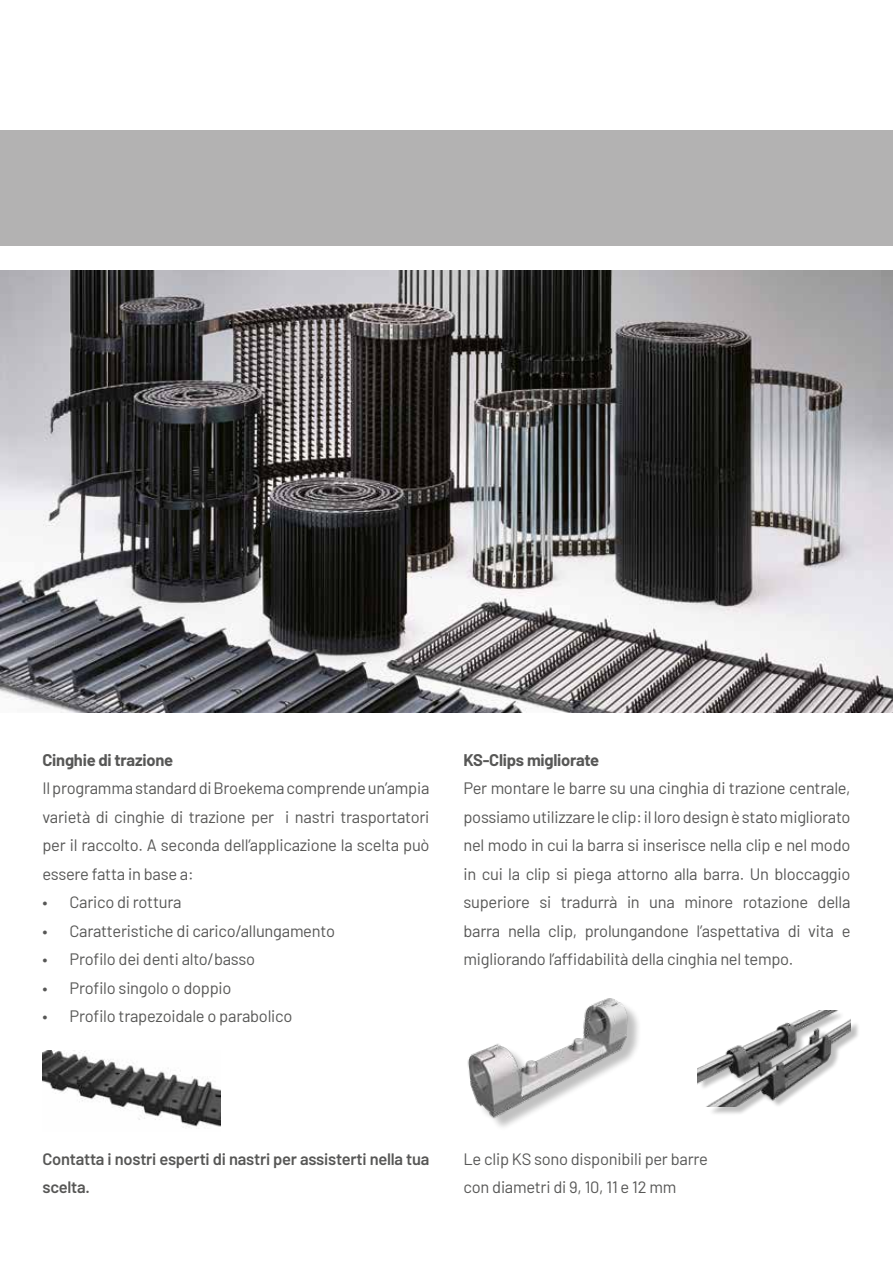
<style>
.page{position:relative;width:893px;height:1263px;background:#fff}
.page>*{position:absolute;margin:0;border:0;box-sizing:border-box;transform-origin:0 0}
.t1{font:16.5px/28.5px "Barlow";letter-spacing:-.015em;color:#575756;text-align:justify}
.t2{font:600 16.5px/28.5px "Barlow";letter-spacing:-.015em;color:#575756}
.t3{font:700 16.5px "Barlow";letter-spacing:-.015em;color:#575756}
</style>
<div class="page">
<img style="left:467px;top:998px;width:172px;height:129px">
<div style="left:699px;top:1011px;width:161px;height:104px;background:#000;opacity:.25"></div>
<img style="left:698px;top:1010px;width:152px;height:96px">
<img style="left:43px;top:1050px;width:177px;height:78px">
<div style="left:0;top:130px;width:893px;height:116px;background:#b3b2b2"></div>
<img style="left:0;top:270px;width:893px;height:442px">
<p class="t3" style="left:43px;top:748px;width:132px">Cinghie di trazione</p>
<p class="t1" style="left:43px;top:773px;width:388px">Il programma standard di Broekema comprende un’ampia varietà di cinghie di trazione per i nastri trasportatori per il raccolto. A seconda dell’applicazione la scelta può essere fatta in base a:</p>
<p class="t1" style="left:43px;top:887px;width:140px">• Carico di rottura</p>
<p class="t1" style="left:43px;top:915px;width:294px">• Caratteristiche di carico/allungamento</p>
<p class="t1" style="left:43px;top:944px;width:214px">• Profilo dei denti alto/basso</p>
<p class="t1" style="left:43px;top:972px;width:191px">• Profilo singolo o doppio</p>
<p class="t1" style="left:43px;top:1001px;width:251px">• Profilo trapezoidale o parabolico</p>
<p class="t3" style="left:463px;top:747px;width:137px">KS-Clips migliorate</p>
<p class="t1" style="left:463px;top:773px;width:388px">Per montare le barre su una cinghia di trazione centrale, possiamo utilizzare le clip: il loro design è stato migliorato nel modo in cui la barra si inserisce nella clip e nel modo in cui la clip si piega attorno alla barra. Un bloccaggio superiore si tradurrà in una minore rotazione della barra nella clip, prolungandone l’aspettativa di vita e migliorando l’affidabilità della cinghia nel tempo.</p>
<p class="t2" style="left:43px;top:1143px;width:388px">Contatta i nostri esperti di nastri per assisterti nella tua scelta.</p>
<p class="t1" style="left:463px;top:1143px;width:246px">Le clip KS sono disponibili per barre con diametri di 9, 10, 11 e 12 mm</p>
</div>
